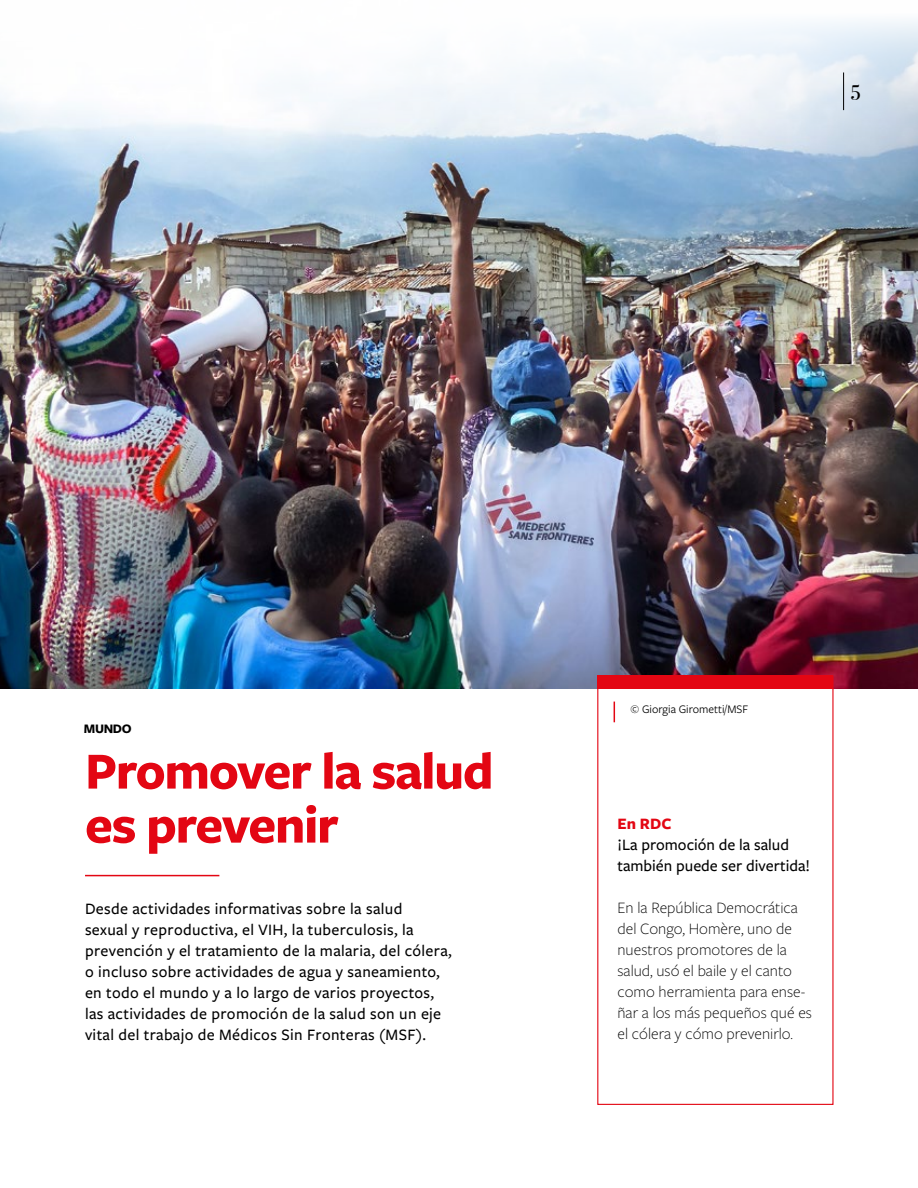
<style>
.page{position:relative;width:918px;height:1188px;background:#fff}
.page>*{position:absolute;margin:0;border:0;box-sizing:border-box;transform-origin:0 0}
.t1{font:700 54px/54px "Freight Sans Pro";letter-spacing:-.025em;color:#e30613}
.t2{font:21px "Bodoni Svty Two ITCTT";color:#000}
.t3{font:500 16.5px/21px "Freight Sans Pro";letter-spacing:.02em;color:#000}
.t4{font:300 16.5px/21px "Freight Sans Pro";color:#000}
.t5{font:500 16.5px/21px "Freight Sans Pro";color:#000}
.t6{font:700 16.5px "Freight Sans Pro";color:#e30613}
.t7{font:700 13.5px "Freight Sans Pro";letter-spacing:-.03em;color:#000}
.t8{font:12px "Freight Sans Pro";color:#000}
</style>
<div class="page">
<img style="left:0;top:20px;width:918px;height:669px">
<hr style="left:85px;top:875px;width:134px;height:1px;background:#e30613">
<svg style="left:614px;top:702px;width:1px;height:20px"></svg>
<div style="left:597px;top:676px;width:236px;height:13px;background:#e30613"></div>
<hr style="left:843px;top:72px;width:1px;height:38px;background:#000">
<p class="t2" style="left:850px;top:76px;width:13px">5</p>
<p class="t7" style="left:84px;top:720px;width:49px">MUNDO</p>
<h1 class="t1" style="left:85px;top:742px;width:410px">Promover la salud es prevenir</h1>
<p class="t3" style="left:85px;top:897px;width:368px">Desde actividades informativas sobre la salud<br>sexual y reproductiva, el VIH, la tuberculosis, la prevención y el tratamiento de la malaria, del cólera, o incluso sobre actividades de agua y saneamiento, en todo el mundo y a lo largo de varios proyectos, las actividades de promoción de la salud son un eje vital del trabajo de Médicos Sin Fronteras (MSF).</p>
<p class="t8" style="left:631px;top:702px;width:119px">© Giorgia Girometti/MSF</p>
<p class="t6" style="left:618px;top:812px;width:55px">En RDC</p>
<p class="t5" style="left:618px;top:834px;width:194px">¡La promoción de la salud también puede ser divertida!</p>
<p class="t4" style="left:618px;top:896px;width:196px">En la República Democrática del Congo, Homère, uno de nuestros promotores de la salud, usó el baile y el canto como herramienta para ense&shy;ñar a los más pequeños qué es el cólera y cómo prevenirlo.</p>
</div>
